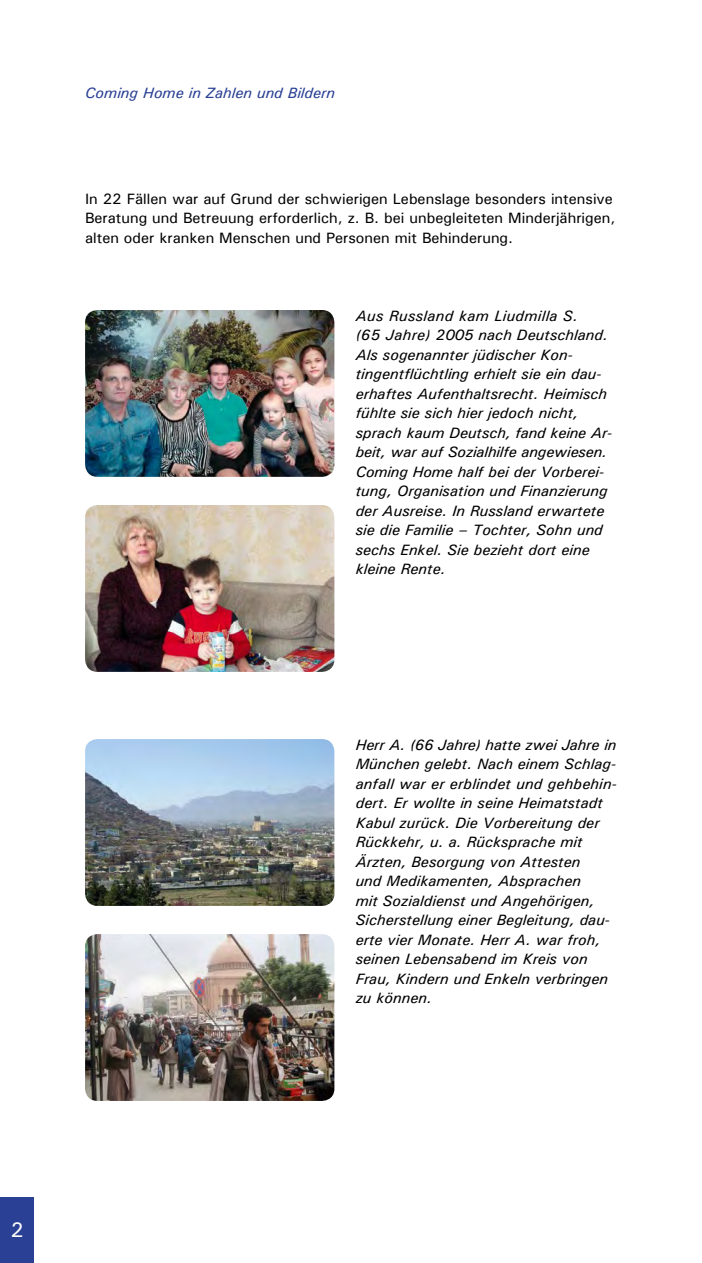
<style>
.page{position:relative;width:702px;height:1263px;background:#fff}
.page>*{position:absolute;margin:0;border:0;box-sizing:border-box;transform-origin:0 0}
.t1{font:21px "Univers";color:#fff}
.t2{font:italic 15px/19.5px "Univers";color:#000}
.t3{font:15px/19.5px "Univers";color:#000}
.t4{font:italic 15px "Univers";color:#294094}
</style>
<div class="page">
<div style="left:0;top:1197px;width:34px;height:66px;background:#294094"></div>
<img style="left:85px;top:310px;width:249px;height:167px">
<img style="left:85px;top:505px;width:249px;height:167px">
<img style="left:85px;top:739px;width:249px;height:167px">
<img style="left:85px;top:934px;width:249px;height:167px">
<p class="t4" style="left:85px;top:84px;width:251px">Coming Home in Zahlen und Bildern</p>
<p class="t3" style="left:85px;top:189px;width:532px">In 22 Fällen war auf Grund der schwierigen Lebenslage besonders intensive<br>Beratung und Betreuung erforderlich, z. B. bei unbegleiteten Minderjährigen, alten oder kranken Menschen und Personen mit Behinderung.</p>
<p class="t2" style="left:355px;top:306px;width:258px">Aus Russland kam Liudmilla S.<br>(65 Jahre) 2005 nach Deutschland.<br>Als sogenannter jüdischer Kon&shy;tingentflüchtling erhielt sie ein dau&shy;erhaftes Aufenthaltsrecht. Heimisch fühlte sie sich hier jedoch nicht, sprach kaum Deutsch, fand keine Ar&shy;beit, war auf Sozialhilfe angewiesen.<br>Coming Home half bei der Vorberei&shy;tung, Organisation und Finanzierung der Ausreise. In Russland erwartete sie die Familie – Tochter, Sohn und sechs Enkel. Sie bezieht dort eine kleine Rente.</p>
<p class="t2" style="left:355px;top:735px;width:263px">Herr A. (66 Jahre) hatte zwei Jahre in München gelebt. Nach einem Schlag&shy;anfall war er erblindet und gehbehin&shy;dert. Er wollte in seine Heimatstadt Kabul zurück. Die Vorbereitung der Rückkehr, u. a. Rücksprache mit Ärzten, Besorgung von Attesten<br>und Medikamenten, Absprachen<br>mit Sozialdienst und Angehörigen, Sicherstellung einer Begleitung, dau&shy;erte vier Monate. Herr A. war froh, seinen Lebensabend im Kreis von Frau, Kindern und Enkeln verbringen zu können.</p>
<h1 class="t1" style="left:10px;top:1217px;width:15px">2</h1>
</div>
